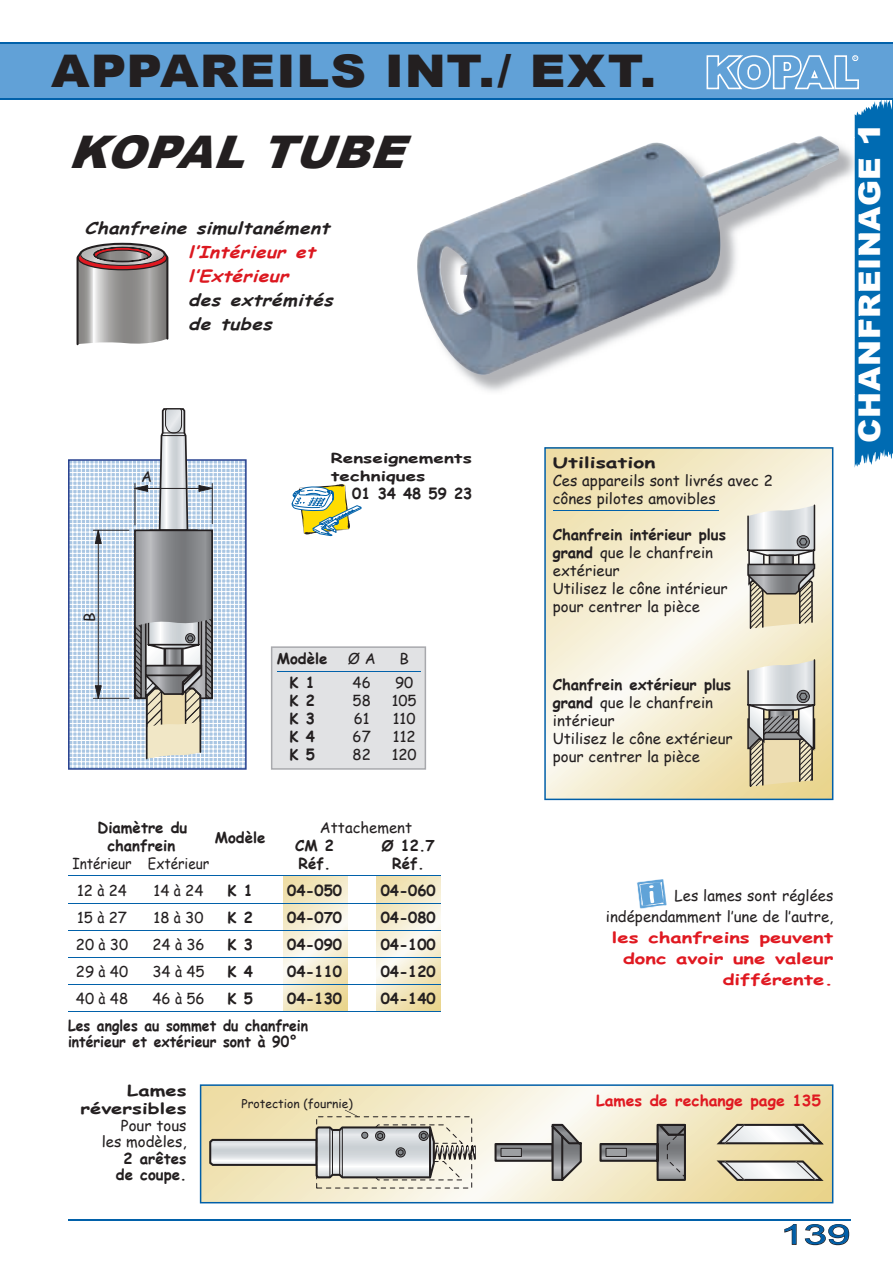
<style>
.page{position:relative;width:893px;height:1263px;background:#fff}
.page>*{position:absolute;margin:0;border:0;box-sizing:border-box;transform-origin:0 0}
.t1{font:900 45px "Arial";letter-spacing:.02em;color:#231f20;scale:1.1 1}
.t2{font:italic 900 45px "Arial";color:#231f20}
.t3{font:900 30px "Arial";letter-spacing:.025em;color:#fff;scale:1.04 1}
.t4{font:27.3px "Arial";color:#015fa8;scale:1.54 1}
.t5{font:italic 700 16.5px/24px "Comic Sans MS";color:#231f20;scale:1.15 1}
.t6{font:italic 700 16.5px/24px "Comic Sans MS";color:#dc1820;scale:1.15 1}
.t7{font:15px/18px "Comic Sans MS";color:#231f20}
.t8{font:700 15px/16.5px "Comic Sans MS";color:#231f20;text-align:center}
.t9{font:700 15px/16.5px "Comic Sans MS";color:#231f20;scale:.93 1}
.t10{font:700 15px/21px "Comic Sans MS";color:#e01921;text-align:right;scale:1.35 1}
.t11{font:700 15px "Comic Sans MS";color:#e01921;scale:1.05 1}
.t12{font:15px "Comic Sans MS";color:#231f20;scale:.9 1}
.t13{font:700 15px/18px "Comic Sans MS";color:#231f20;text-align:right;scale:1.35 1}
.t14{font:700 15px "Comic Sans MS";color:#231f20;scale:1.4 1}
.t15{font:700 13.5px/18px "Comic Sans MS";color:#231f20;scale:1.4 1}
.t16{font:12px "Comic Sans MS";color:#231f20}
.s1{font-weight:700}
</style>
<div class="page">
<div style="left:0;top:44px;width:893px;height:55px;background:#61a1d7"></div>
<hr style="left:0;top:43px;width:893px;height:1px;background:#0161aa">
<hr style="left:0;top:98px;width:893px;height:2px;background:#0161aa">
<hr style="left:68px;top:1219px;width:782px;height:1px;background:#0161aa">
<svg style="left:784px;top:1224px;width:13px;height:21px"></svg>
<svg style="left:804px;top:1224px;width:46px;height:22px"></svg>
<svg style="left:68px;top:459px;width:179px;height:311px"></svg>
<hr style="left:93px;top:530px;width:36px;height:1px;background:#231f20">
<svg style="left:94px;top:685px;width:8px;height:16px"></svg>
<hr style="left:98px;top:530px;width:1px;height:168px;background:#231f20">
<hr style="left:93px;top:698px;width:36px;height:1px;background:#231f20">
<svg style="left:94px;top:527px;width:8px;height:17px"></svg>
<svg style="left:132px;top:408px;width:84px;height:352px"></svg>
<svg style="left:200px;top:1084px;width:633px;height:119px;background:#e8e3c6"></svg>
<svg style="left:598px;top:1122px;width:89px;height:60px;background:#b2aea0"></svg>
<div style="left:606px;top:1148px;width:20px;height:8px;background:#9d9fa2"></div>
<div style="left:605px;top:1148px;width:22px;height:9px;border:1px solid #231f20"></div>
<svg style="left:497px;top:1146px;width:53px;height:13px"></svg>
<div style="left:494px;top:1143px;width:60px;height:19px;border:2px solid #231f20"></div>
<div style="left:501px;top:1148px;width:20px;height:8px;background:#9d9fa2"></div>
<div style="left:500px;top:1148px;width:22px;height:9px;border:1px solid #231f20"></div>
<svg style="left:550px;top:1122px;width:33px;height:60px;background:#959390"></svg>
<svg style="left:714px;top:1122px;width:112px;height:23px"></svg>
<svg style="left:714px;top:1158px;width:112px;height:24px"></svg>
<svg style="left:208px;top:1110px;width:269px;height:79px;background:#d4d0be"></svg>
<svg style="left:706px;top:55px;width:187px;height:413px"></svg>
<img style="left:417px;top:135px;width:422px;height:245px">
<svg style="left:291px;top:484px;width:71px;height:53px"></svg>
<svg style="left:77px;top:243px;width:91px;height:102px;background:#9d9392"></svg>
<svg style="left:637px;top:879px;width:30px;height:30px"></svg>
<div style="left:271px;top:646px;width:155px;height:124px;background:#e1e2e4"></div>
<svg style="left:283px;top:876px;width:64px;height:135px;background:#f4ebcb"></svg>
<svg style="left:376px;top:876px;width:64px;height:135px;background:#f4ebcb"></svg>
<hr style="left:68px;top:875px;width:372px;height:1px;background:#0161aa">
<hr style="left:68px;top:903px;width:372px;height:1px;background:#0161aa">
<hr style="left:68px;top:930px;width:372px;height:1px;background:#0161aa">
<hr style="left:68px;top:957px;width:372px;height:1px;background:#0161aa">
<hr style="left:68px;top:984px;width:372px;height:1px;background:#0161aa">
<hr style="left:68px;top:1011px;width:372px;height:1px;background:#0161aa">
<svg style="left:544px;top:447px;width:289px;height:353px;background:#efe9cf"></svg>
<svg style="left:746px;top:658px;width:70px;height:130px;background:#bebaab"></svg>
<svg style="left:746px;top:504px;width:71px;height:126px;background:#bbb8af"></svg>
<hr style="left:553px;top:510px;width:166px;height:1px;background:#0161aa">
<h1 class="t1" style="left:51px;top:38px;width:552px">APPAREILS INT./ EXT.</h1>
<h1 class="t2" style="left:68px;top:120px;width:359px">KOPALTUBE</h1>
<p class="t5" style="left:85px;top:215px;width:220px">Chanfreine simultanément</p>
<p class="t6" style="left:188px;top:239px;width:117px">l‛Intérieur et l‛Extérieur</p>
<p class="t5" style="left:188px;top:287px;width:132px">des extrémités de tubes</p>
<p class="t7" style="left:141px;top:467px;width:12px">A</p>
<p class="t7" style="left:80px;top:622px;width:11px;rotate:-90deg">B</p>
<p class="t15" style="left:331px;top:448px;width:102px">Renseignements techniques</p>
<p class="t8" style="left:352px;top:485px;width:122px">01 34 48 59 23</p>
<p class="t8" style="left:277px;top:650px;width:52px">Modèle</p>
<p class="t7" style="left:348px;top:649px;width:29px">Ø A</p>
<p class="t7" style="left:399px;top:649px;width:11px">B</p>
<p class="t8" style="left:289px;top:674px;width:27px">K 1</p>
<p class="t7" style="left:353px;top:673px;width:20px">46</p>
<p class="t7" style="left:395px;top:673px;width:20px">90</p>
<p class="t8" style="left:289px;top:692px;width:27px">K 2</p>
<p class="t7" style="left:353px;top:691px;width:20px">58</p>
<p class="t7" style="left:392px;top:691px;width:27px">105</p>
<p class="t8" style="left:289px;top:710px;width:27px">K 3</p>
<p class="t7" style="left:354px;top:709px;width:17px">61</p>
<p class="t7" style="left:393px;top:709px;width:24px">110</p>
<p class="t8" style="left:289px;top:728px;width:27px">K 4</p>
<p class="t7" style="left:353px;top:727px;width:20px">67</p>
<p class="t7" style="left:393px;top:727px;width:24px">112</p>
<p class="t8" style="left:289px;top:746px;width:27px">K 5</p>
<p class="t7" style="left:353px;top:745px;width:20px">82</p>
<p class="t7" style="left:392px;top:745px;width:27px">120</p>
<p class="t14" style="left:553px;top:451px;width:75px">Utilisation</p>
<p class="t7" style="left:553px;top:471px;width:222px">Ces appareils sont livrés avec 2 cônes pilotes amovibles</p>
<p class="t7" style="left:553px;top:525px;width:176px"><span class="s1">Chanfrein intérieur plus grand</span> que le chanfrein extérieur<br>Utilisez le cône intérieur pour centrer la pièce</p>
<p class="t7" style="left:553px;top:675px;width:181px"><span class="s1">Chanfrein extérieur plus grand</span> que le chanfrein intérieur<br>Utilisez le cône extérieur pour centrer la pièce</p>
<h2 class="t3" style="left:847px;top:443px;width:310px;rotate:-90deg">CHANFREINAGE 1</h2>
<p class="t8" style="left:98px;top:818px;width:91px">Diamètre du</p>
<p class="t7" style="left:320px;top:818px;width:94px">Attachement</p>
<p class="t8" style="left:215px;top:829px;width:52px">Modèle</p>
<p class="t8" style="left:107px;top:836px;width:69px">chanfrein</p>
<p class="t8" style="left:295px;top:836px;width:40px">CM 2</p>
<p class="t8" style="left:382px;top:836px;width:55px">Ø 12.7</p>
<p class="t12" style="left:72px;top:852px;width:154px">Intérieur Extérieur</p>
<p class="t8" style="left:299px;top:854px;width:34px">Réf.</p>
<p class="t8" style="left:392px;top:854px;width:34px">Réf.</p>
<p class="t7" style="left:77px;top:881px;width:51px">12 à 24</p>
<p class="t7" style="left:154px;top:881px;width:51px">14 à 24</p>
<p class="t8" style="left:228px;top:881px;width:27px">K 1</p>
<p class="t8" style="left:287px;top:881px;width:56px">04-050</p>
<p class="t8" style="left:381px;top:881px;width:56px">04-060</p>
<p class="t7" style="left:77px;top:908px;width:51px">15 à 27</p>
<p class="t7" style="left:154px;top:908px;width:51px">18 à 30</p>
<p class="t8" style="left:228px;top:908px;width:27px">K 2</p>
<p class="t8" style="left:287px;top:908px;width:56px">04-070</p>
<p class="t8" style="left:381px;top:908px;width:56px">04-080</p>
<p class="t7" style="left:76px;top:935px;width:54px">20 à 30</p>
<p class="t7" style="left:152px;top:935px;width:54px">24 à 36</p>
<p class="t8" style="left:228px;top:935px;width:27px">K 3</p>
<p class="t8" style="left:287px;top:935px;width:56px">04-090</p>
<p class="t8" style="left:381px;top:935px;width:56px">04-100</p>
<p class="t7" style="left:76px;top:962px;width:54px">29 à 40</p>
<p class="t7" style="left:152px;top:962px;width:54px">34 à 45</p>
<p class="t8" style="left:228px;top:962px;width:27px">K 4</p>
<p class="t8" style="left:287px;top:962px;width:56px">04-110</p>
<p class="t8" style="left:381px;top:962px;width:56px">04-120</p>
<p class="t7" style="left:76px;top:989px;width:54px">40 à 48</p>
<p class="t7" style="left:152px;top:989px;width:54px">46 à 56</p>
<p class="t8" style="left:228px;top:989px;width:27px">K 5</p>
<p class="t8" style="left:287px;top:989px;width:56px">04-130</p>
<p class="t8" style="left:381px;top:989px;width:56px">04-140</p>
<p class="t9" style="left:68px;top:1016px;width:260px">Les angles au sommet du chanfrein intérieur et extérieur sont à 90°</p>
<p class="t13" style="left:80px;top:1081px;width:80px">Lames réversibles</p>
<p class="t7" style="left:102px;top:1117px;width:86px;line-height:16.5px;text-align:right">Pour tous les modèles,</p>
<p class="t8" style="left:116px;top:1149px;width:72px">2 arêtes de coupe.</p>
<p class="t16" style="left:241px;top:1094px;width:113px">Protection (fournie)</p>
<p class="t7" style="left:606px;top:885px;width:229px;line-height:21px;text-align:right">Les lames sont réglées indépendamment l‛une de l‛autre,</p>
<p class="t10" style="left:612px;top:927px;width:166px">les chanfreins peuvent donc avoir une valeur différente.</p>
<p class="t11" style="left:596px;top:1090px;width:216px">Lames de rechange page 135</p>
<h3 class="t4" style="left:780px;top:1217px;width:47px">139</h3>
</div>
